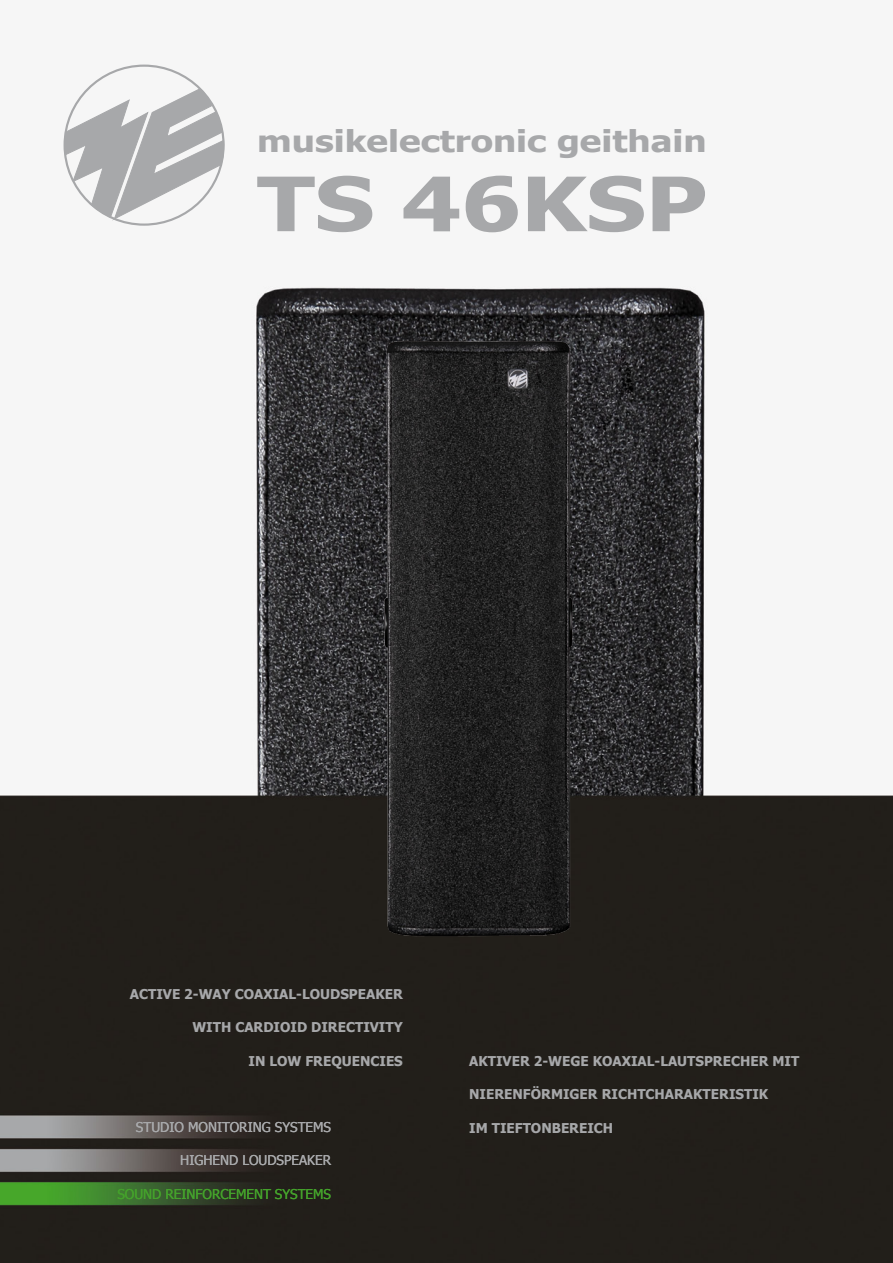
<style>
.page{position:relative;width:893px;height:1263px;background:#fff}
.page>*{position:absolute;margin:0;border:0;box-sizing:border-box;transform-origin:0 0}
.t1{font:700 75px "Tahoma";color:#a7a8aa;scale:1.25 1}
.t2{font:700 30px "Tahoma";color:#a7a8aa;scale:1.21 1}
.t3{font:700 13.5px "Tahoma";color:#a7a8aa}
.t4{font:13.5px "Tahoma";color:#a7a8aa}
.t5{font:13.5px "Tahoma";color:#44a12b}
</style>
<div class="page">
<img style="left:0;top:64px;width:893px;height:1199px">
<img style="left:371px;top:330px;width:214px;height:628px">
<svg style="left:64px;top:88px;width:160px;height:133px"></svg>
<p class="t2" style="left:257px;top:120px;width:373px">musikelectronic geithain</p>
<p class="t1" style="left:257px;top:151px;width:361px">TS 46KSP</p>
<p class="t3" style="left:130px;top:985px;width:274px">ACTIVE 2-WAY COAXIAL-LOUDSPEAKER</p>
<p class="t3" style="left:192px;top:1018px;width:212px">WITH CARDIOID DIRECTIVITY</p>
<p class="t3" style="left:249px;top:1051px;width:156px">IN LOW FREQUENCIES</p>
<p class="t3" style="left:469px;top:1051px;width:332px">AKTIVER 2-WEGE KOAXIAL-LAUTSPRECHER MIT</p>
<p class="t3" style="left:469px;top:1085px;width:300px">NIERENFÖRMIGER RICHTCHARAKTERISTIK</p>
<p class="t3" style="left:469px;top:1118px;width:146px">IM TIEFTONBEREICH</p>
<p class="t4" style="left:136px;top:1118px;width:197px">STUDIO MONITORING SYSTEMS</p>
<p class="t4" style="left:180px;top:1151px;width:152px">HIGHEND LOUDSPEAKER</p>
<p class="t5" style="left:117px;top:1185px;width:215px">SOUND REINFORCEMENT SYSTEMS</p>
</div>
